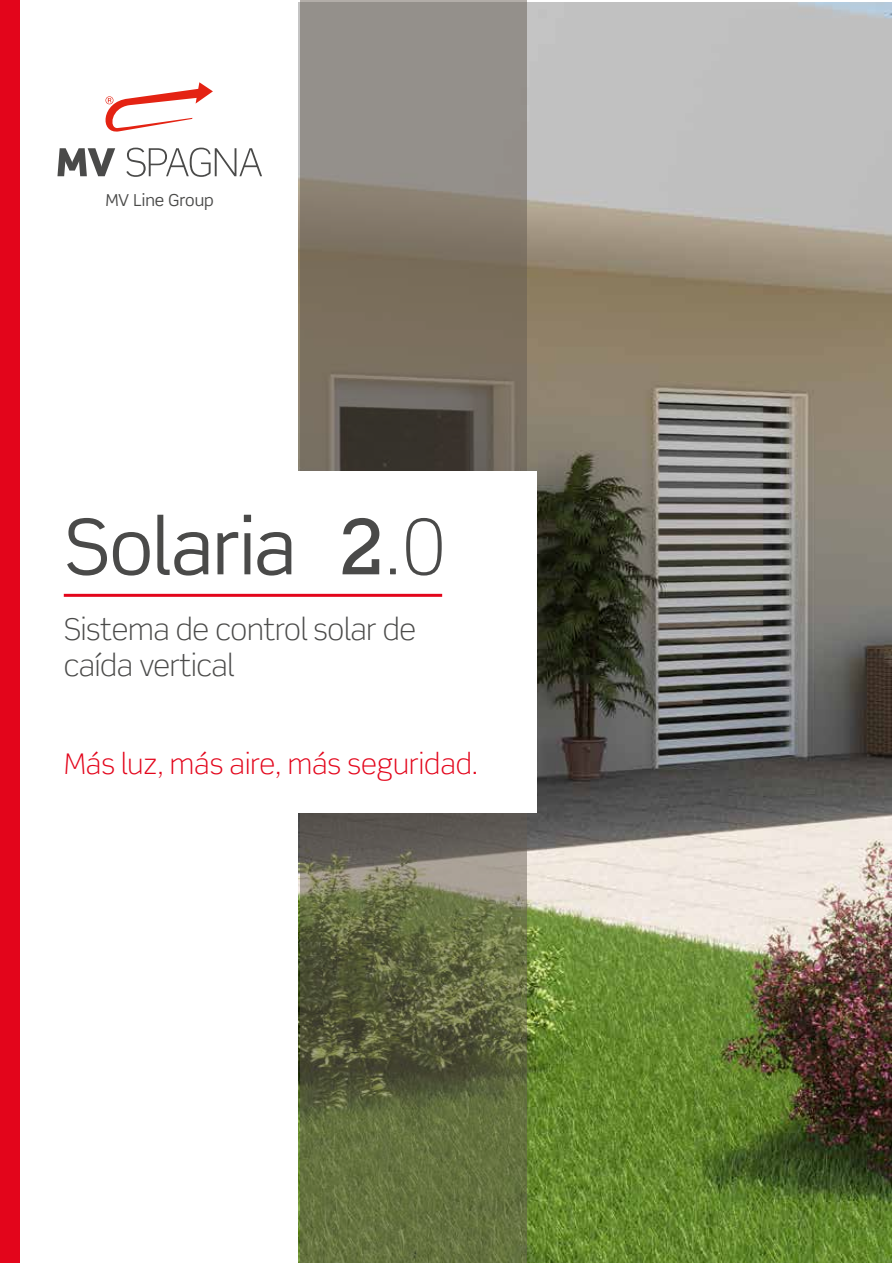
<style>
.page{position:relative;width:893px;height:1263px;background:#fff}
.page>*{position:absolute;margin:0;border:0;box-sizing:border-box;transform-origin:0 0}
.t1{font:76.5px "Scene Std";letter-spacing:-.015em;color:#4a4a49}
.t2{font:300 30px/36px "Scene Std";letter-spacing:-.01em;color:#4a4a49}
.t3{font:300 28.5px "Scene Std";color:#e3051b}
.t4{font:16.5px "Scene Std";color:#4a4a49}
.s1{font-weight:500}
.s2{font-weight:300}
</style>
<div class="page">
<img style="left:298px;top:3px;width:593px;height:1260px">
<svg style="left:300px;top:0;width:227px;height:1263px;background:#72725a"></svg>
<div style="left:0;top:471px;width:536px;height:341px;background:#fff"></div>
<hr style="left:64px;top:594px;width:378px;height:3px;background:#e3051b">
<div style="left:0;top:0;width:19px;height:1263px;background:#e3051b"></div>
<svg style="left:57px;top:148px;width:58px;height:28px"></svg>
<svg style="left:126px;top:148px;width:136px;height:29px"></svg>
<svg style="left:105px;top:82px;width:108px;height:50px"></svg>
<p class="t4" style="left:105px;top:190px;width:110px">MV Line Group</p>
<h1 class="t1" style="left:64px;top:499px;width:384px">Solaria <span class="s1">2</span><span class="s2">.0</span></h1>
<p class="t2" style="left:64px;top:611px;width:354px">Sistema de control solar de caída vertical</p>
<p class="t3" style="left:64px;top:746px;width:416px">Más luz, más aire, más seguridad.</p>
</div>
